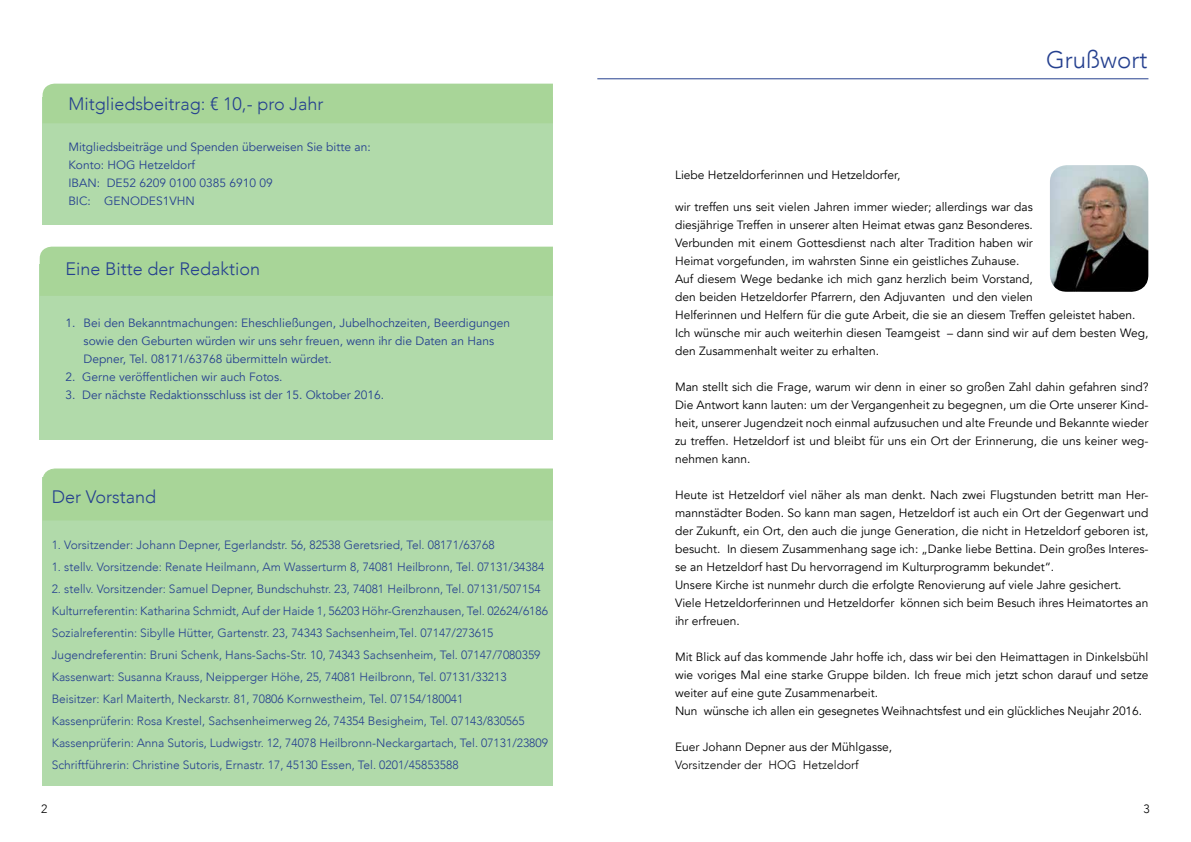
<style>
.page{position:relative;width:1191px;height:842px;background:#fff}
.page>*{position:absolute;margin:0;border:0;box-sizing:border-box;transform-origin:0 0}
.t1{font:300 24px "Avenir";color:#25408f}
.t2{font:300 18px "Avenir";color:#25408f}
.t3{font:12px/18px "Avenir";color:#000}
.t4{font:300 12px/22px "Avenir";color:#25408f}
.t5{font:12px/18px "Avenir";color:#25408f}
.t6{font:300 12px "Avenir";color:#000}
</style>
<div class="page">
<hr style="left:597px;top:78px;width:551px;height:1px;background:#25408f">
<img style="left:1050px;top:165px;width:98px;height:127px">
<div style="left:43px;top:477px;width:510px;height:308px;background:#b1daaa"></div>
<div style="left:42px;top:468px;width:511px;height:53px;background:#a8d598"></div>
<div style="left:43px;top:98px;width:510px;height:127px;background:#b1daaa"></div>
<div style="left:43px;top:84px;width:510px;height:39px;background:#a8d598"></div>
<div style="left:40px;top:264px;width:513px;height:175px;background:#b1daaa"></div>
<div style="left:40px;top:247px;width:513px;height:49px;background:#a8d598"></div>
<h2 class="t2" style="left:68px;top:93px;width:256px">Mitgliedsbeitrag: € 10,- pro Jahr</h2>
<p class="t5" style="left:68px;top:138px;width:304px">Mitgliedsbeiträge und Spenden überweisen Sie bitte an:<br>Konto: HOG Hetzeldorf<br>IBAN: DE52 6209 0100 0385 6910 09<br>BIC: GENODES1VHN</p>
<h2 class="t2" style="left:66px;top:258px;width:196px">Eine Bitte der Redaktion</h2>
<p class="t5" style="left:84px;top:315px;width:428px;text-indent:-18px">1. Bei den Bekanntmachungen: Eheschließungen, Jubelhochzeiten, Beerdigungen sowie den Geburten würden wir uns sehr freuen, wenn ihr die Daten an Hans<br>Depner, Tel. 08171/63768 übermitteln würdet.</p>
<p class="t5" style="left:66px;top:369px;width:218px">2. Gerne veröffentlichen wir auch Fotos.</p>
<p class="t5" style="left:66px;top:387px;width:320px">3. Der nächste Redaktionsschluss ist der 15. Oktober 2016.</p>
<h2 class="t2" style="left:52px;top:486px;width:106px">Der Vorstand</h2>
<p class="t4" style="left:52px;top:533px;width:444px">1. Vorsitzender: Johann Depner, Egerlandstr. 56, 82538 Geretsried, Tel. 08171/63768</p>
<p class="t4" style="left:52px;top:555px;width:494px">1. stellv. Vorsitzende: Renate Heilmann, Am Wasserturm 8, 74081 Heilbronn, Tel. 07131/34384</p>
<p class="t4" style="left:52px;top:577px;width:498px">2. stellv. Vorsitzender: Samuel Depner, Bundschuhstr. 23, 74081 Heilbronn, Tel. 07131/507154<br>Kulturreferentin: Katharina Schmidt, Auf der Haide 1, 56203 Höhr-Grenzhausen, Tel. 02624/6186<br>Sozialreferentin: Sibylle Hütter, Gartenstr. 23, 74343 Sachsenheim,Tel. 07147/273615<br>Jugendreferentin: Bruni Schenk, Hans-Sachs-Str. 10, 74343 Sachsenheim, Tel. 07147/7080359<br>Kassenwart: Susanna Krauss, Neipperger Höhe, 25, 74081 Heilbronn, Tel. 07131/33213<br>Beisitzer: Karl Maiterth, Neckarstr. 81, 70806 Kornwestheim, Tel. 07154/180041<br>Kassenprüferin: Rosa Krestel, Sachsenheimerweg 26, 74354 Besigheim, Tel. 07143/830565<br>Kassenprüferin: Anna Sutoris, Ludwigstr. 12, 74078 Heilbronn-Neckargartach, Tel. 07131/23809<br>Schriftführerin: Christine Sutoris, Ernastr. 17, 45130 Essen, Tel. 0201/45853588</p>
<h1 class="t1" style="left:1046px;top:45px;width:103px">Grußwort</h1>
<p class="t3" style="left:675px;top:166px;width:227px">Liebe Hetzeldorferinnen und Hetzeldorfer,</p>
<p class="t3" style="left:675px;top:198px;width:475px">wir treffen uns seit vielen Jahren immer wieder; allerdings war das<br>diesjährige Treffen in unserer alten Heimat etwas ganz Besonderes.<br>Verbunden mit einem Gottesdienst nach alter Tradition haben wir<br>Heimat vorgefunden, im wahrsten Sinne ein geistliches Zuhause.<br>Auf diesem Wege bedanke ich mich ganz herzlich beim Vorstand,<br>den beiden Hetzeldorfer Pfarrern, den Adjuvanten und den vielen<br>Helferinnen und Helfern für die gute Arbeit, die sie an diesem Treffen geleistet haben.<br>Ich wünsche mir auch weiterhin diesen Teamgeist – dann sind wir auf dem besten Weg, den Zusammenhalt weiter zu erhalten.</p>
<p class="t3" style="left:675px;top:378px;width:475px;text-align:justify">Man stellt sich die Frage, warum wir denn in einer so großen Zahl dahin gefahren sind?<br>Die Antwort kann lauten: um der Vergangenheit zu begegnen, um die Orte unserer Kind&shy;heit, unserer Jugendzeit noch einmal aufzusuchen und alte Freunde und Bekannte wieder zu treffen. Hetzeldorf ist und bleibt für uns ein Ort der Erinnerung, die uns keiner weg&shy;nehmen kann.</p>
<p class="t3" style="left:675px;top:486px;width:475px">Heute ist Hetzeldorf viel näher als man denkt. Nach zwei Flugstunden betritt man Her&shy;mannstädter Boden. So kann man sagen, Hetzeldorf ist auch ein Ort der Gegenwart und der Zukunft, ein Ort, den auch die junge Generation, die nicht in Hetzeldorf geboren ist, besucht. In diesem Zusammenhang sage ich: „Danke liebe Bettina. Dein großes Interes&shy;se an Hetzeldorf hast Du hervorragend im Kulturprogramm bekundet“.<br>Unsere Kirche ist nunmehr durch die erfolgte Renovierung auf viele Jahre gesichert.<br>Viele Hetzeldorferinnen und Hetzeldorfer können sich beim Besuch ihres Heimatortes an ihr erfreuen.</p>
<p class="t3" style="left:675px;top:648px;width:475px">Mit Blick auf das kommende Jahr hoffe ich, dass wir bei den Heimattagen in Dinkelsbühl wie voriges Mal eine starke Gruppe bilden. Ich freue mich jetzt schon darauf und setze weiter auf eine gute Zusammenarbeit.<br>Nun wünsche ich allen ein gesegnetes Weihnachtsfest und ein glückliches Neujahr 2016.</p>
<p class="t3" style="left:675px;top:738px;width:219px">Euer Johann Depner aus der Mühlgasse,</p>
<p class="t6" style="left:675px;top:757px;width:185px">Vorsitzender der HOG Hetzeldorf</p>
<p class="t6" style="left:41px;top:802px;width:8px">2</p>
<p class="t6" style="left:1143px;top:802px;width:8px">3</p>
</div>
